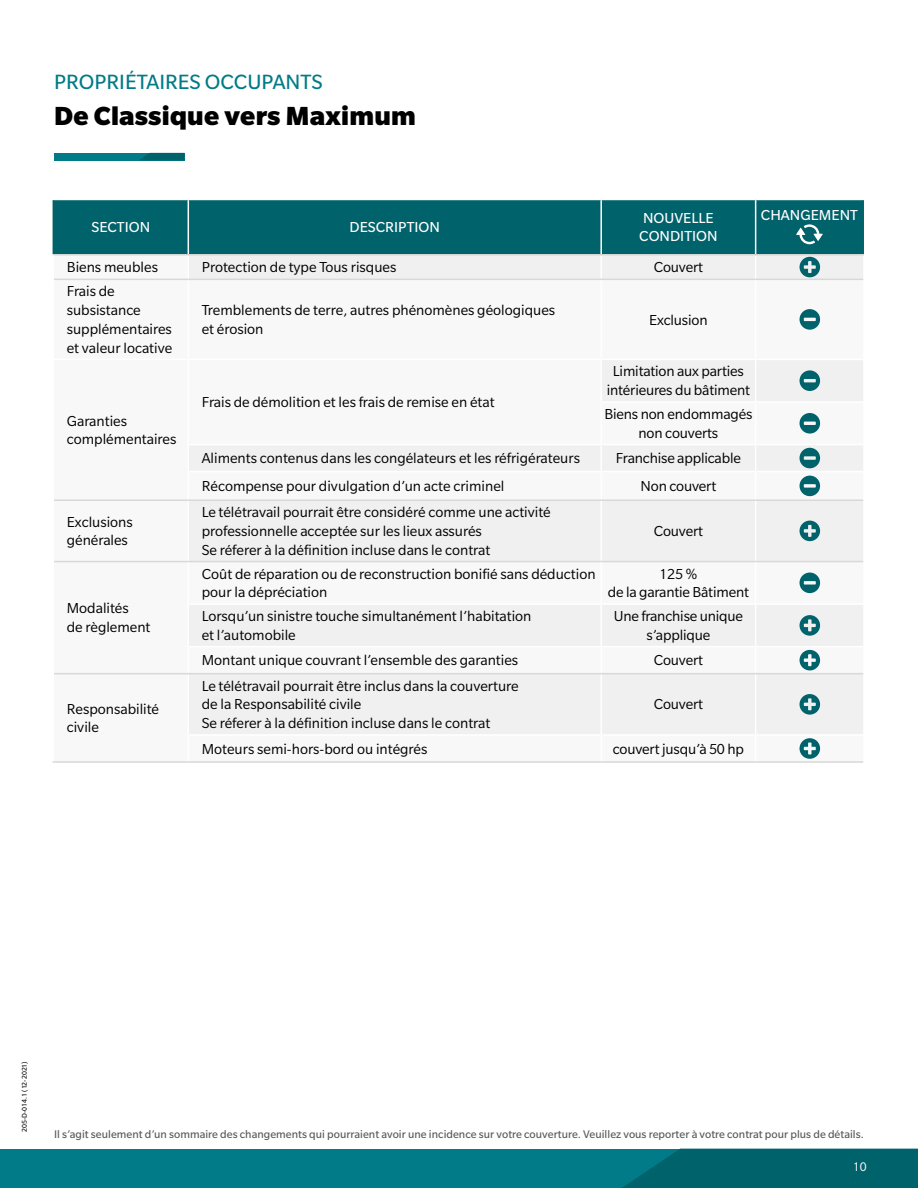
<style>
.page{position:relative;width:918px;height:1188px;background:#fff}
.page>*{position:absolute;margin:0;border:0;box-sizing:border-box;transform-origin:0 0}
.t1{font:900 28.5px "Slate Std";letter-spacing:.01em;color:#000}
.t2{font:22.5px "Slate Std";color:#007b87}
.t3{font:15.75px/18.8px "Slate Std";color:#000}
.t4{font:15.75px/18px "Slate Std";color:#fff}
.t5{font:13.5px "Slate Std";color:#fff}
.t6{font:12px "Slate Std";letter-spacing:.005em;color:#575757}
.t7{font:7.5px "Slate Std";color:#000}
</style>
<div class="page">
<div style="left:0;top:1149px;width:918px;height:39px;background:#007b87"></div>
<svg style="left:622px;top:1149px;width:296px;height:39px;background:#00646d"></svg>
<div style="left:54px;top:200px;width:808px;height:54px;background:#00626b"></div>
<svg style="left:189px;top:256px;width:674px;height:478px"></svg>
<hr style="left:600px;top:401px;width:156px;height:2px;background:#fff">
<hr style="left:756px;top:401px;width:107px;height:2px;background:#fff">
<hr style="left:188px;top:444px;width:413px;height:1px;background:#fff">
<hr style="left:601px;top:444px;width:155px;height:1px;background:#fff">
<hr style="left:756px;top:444px;width:107px;height:1px;background:#fff">
<hr style="left:188px;top:471px;width:413px;height:1px;background:#fff">
<hr style="left:601px;top:471px;width:155px;height:1px;background:#fff">
<hr style="left:756px;top:471px;width:107px;height:1px;background:#fff">
<hr style="left:188px;top:603px;width:413px;height:2px;background:#fff">
<hr style="left:601px;top:603px;width:155px;height:2px;background:#fff">
<hr style="left:756px;top:603px;width:107px;height:2px;background:#fff">
<hr style="left:188px;top:646px;width:413px;height:1px;background:#fff">
<hr style="left:601px;top:646px;width:155px;height:1px;background:#fff">
<hr style="left:756px;top:646px;width:107px;height:1px;background:#fff">
<hr style="left:188px;top:200px;width:1px;height:54px;background:#fff">
<hr style="left:600px;top:200px;width:2px;height:54px;background:#fff">
<hr style="left:188px;top:359px;width:413px;height:1px;background:#fff">
<hr style="left:601px;top:359px;width:155px;height:1px;background:#fff">
<hr style="left:756px;top:359px;width:107px;height:1px;background:#fff">
<hr style="left:755px;top:200px;width:1px;height:54px;background:#fff">
<svg style="left:755px;top:256px;width:1px;height:23px"></svg>
<hr style="left:755px;top:280px;width:1px;height:79px;background:#fff">
<hr style="left:755px;top:360px;width:1px;height:41px;background:#fff">
<hr style="left:755px;top:403px;width:1px;height:41px;background:#fff">
<svg style="left:755px;top:445px;width:1px;height:54px"></svg>
<hr style="left:755px;top:501px;width:1px;height:60px;background:#fff">
<hr style="left:755px;top:562px;width:1px;height:41px;background:#fff">
<hr style="left:755px;top:605px;width:1px;height:41px;background:#fff">
<svg style="left:755px;top:647px;width:1px;height:26px"></svg>
<hr style="left:755px;top:674px;width:1px;height:60px;background:#fff">
<hr style="left:600px;top:256px;width:2px;height:23px;background:#fff">
<hr style="left:600px;top:360px;width:2px;height:41px;background:#fff">
<hr style="left:600px;top:445px;width:2px;height:26px;background:#fff">
<hr style="left:600px;top:501px;width:2px;height:60px;background:#fff">
<hr style="left:600px;top:605px;width:2px;height:41px;background:#fff">
<hr style="left:600px;top:280px;width:2px;height:79px;background:#fff">
<hr style="left:600px;top:403px;width:2px;height:41px;background:#fff">
<hr style="left:600px;top:472px;width:2px;height:27px;background:#fff">
<hr style="left:600px;top:562px;width:2px;height:41px;background:#fff">
<hr style="left:600px;top:647px;width:2px;height:26px;background:#fff">
<hr style="left:600px;top:674px;width:2px;height:60px;background:#fff">
<hr style="left:53px;top:200px;width:1px;height:54px;background:#00626b">
<hr style="left:862px;top:200px;width:2px;height:54px;background:#00626b">
<hr style="left:53px;top:254px;width:135px;height:2px;background:#d8d8d8">
<hr style="left:54px;top:279px;width:134px;height:1px;background:#d8d8d8">
<hr style="left:188px;top:279px;width:413px;height:1px;background:#d8d8d8">
<hr style="left:601px;top:279px;width:155px;height:1px;background:#d8d8d8">
<hr style="left:756px;top:279px;width:107px;height:1px;background:#d8d8d8">
<hr style="left:54px;top:499px;width:134px;height:2px;background:#d8d8d8">
<hr style="left:188px;top:499px;width:413px;height:2px;background:#d8d8d8">
<hr style="left:601px;top:499px;width:155px;height:2px;background:#d8d8d8">
<hr style="left:756px;top:499px;width:107px;height:2px;background:#d8d8d8">
<hr style="left:54px;top:561px;width:134px;height:1px;background:#d8d8d8">
<hr style="left:188px;top:561px;width:413px;height:1px;background:#d8d8d8">
<hr style="left:601px;top:561px;width:155px;height:1px;background:#d8d8d8">
<hr style="left:756px;top:561px;width:107px;height:1px;background:#d8d8d8">
<hr style="left:188px;top:254px;width:413px;height:2px;background:#d8d8d8">
<hr style="left:601px;top:254px;width:155px;height:2px;background:#d8d8d8">
<hr style="left:756px;top:254px;width:108px;height:2px;background:#d8d8d8">
<hr style="left:54px;top:673px;width:134px;height:1px;background:#d8d8d8">
<hr style="left:188px;top:673px;width:413px;height:1px;background:#d8d8d8">
<hr style="left:601px;top:673px;width:155px;height:1px;background:#d8d8d8">
<hr style="left:756px;top:673px;width:107px;height:1px;background:#d8d8d8">
<hr style="left:53px;top:761px;width:135px;height:2px;background:#d8d8d8">
<hr style="left:188px;top:761px;width:413px;height:2px;background:#d8d8d8">
<hr style="left:601px;top:761px;width:155px;height:2px;background:#d8d8d8">
<hr style="left:756px;top:761px;width:107px;height:2px;background:#d8d8d8">
<svg style="left:796px;top:224px;width:27px;height:20px"></svg>
<svg style="left:800px;top:257px;width:20px;height:20px"></svg>
<svg style="left:800px;top:309px;width:20px;height:21px"></svg>
<svg style="left:800px;top:370px;width:20px;height:21px"></svg>
<svg style="left:800px;top:413px;width:20px;height:21px"></svg>
<svg style="left:800px;top:448px;width:20px;height:20px"></svg>
<svg style="left:800px;top:476px;width:20px;height:20px"></svg>
<svg style="left:800px;top:521px;width:20px;height:20px"></svg>
<svg style="left:800px;top:573px;width:20px;height:20px"></svg>
<svg style="left:800px;top:615px;width:20px;height:21px"></svg>
<svg style="left:800px;top:650px;width:20px;height:20px"></svg>
<svg style="left:800px;top:694px;width:20px;height:21px"></svg>
<svg style="left:800px;top:738px;width:20px;height:21px"></svg>
<div style="left:54px;top:153px;width:130px;height:7px;background:#007b87"></div>
<svg style="left:140px;top:153px;width:44px;height:7px"></svg>
<h2 class="t2" style="left:54px;top:70px;width:270px">PROPRIÉTAIRES OCCUPANTS</h2>
<h1 class="t1" style="left:54px;top:101px;width:364px">De Classique vers Maximum</h1>
<p class="t4" style="left:91px;top:218px;width:60px">SECTION</p>
<p class="t4" style="left:350px;top:218px;width:92px">DESCRIPTION</p>
<p class="t4" style="left:639px;top:209px;width:80px">NOUVELLE<br>CONDITION</p>
<p class="t4" style="left:761px;top:206px;width:98px">CHANGEMENT</p>
<p class="t3" style="left:67px;top:258px;width:93px">Biens meubles</p>
<p class="t3" style="left:202px;top:258px;width:196px">Protection de type Tous risques</p>
<p class="t3" style="left:654px;top:258px;width:51px">Couvert</p>
<p class="t3" style="left:67px;top:282px;width:107px">Frais de subsistance supplémentaires et valeur locative</p>
<p class="t3" style="left:202px;top:301px;width:355px">Tremblements de terre, autres phénomènes géologiques et érosion</p>
<p class="t3" style="left:649px;top:310px;width:60px">Exclusion</p>
<p class="t3" style="left:67px;top:411px;width:111px">Garanties complémentaires</p>
<p class="t3" style="left:202px;top:393px;width:294px">Frais de démolition et les frais de remise en état</p>
<p class="t3" style="left:607px;top:362px;width:145px;text-align:center">Limitation aux parties intérieures du bâtiment</p>
<p class="t3" style="left:604px;top:405px;width:150px;text-align:center">Biens non endommagés non couverts</p>
<p class="t3" style="left:202px;top:449px;width:380px">Aliments contenus dans les congélateurs et les réfrigérateurs</p>
<p class="t3" style="left:616px;top:449px;width:127px">Franchise applicable</p>
<p class="t3" style="left:202px;top:477px;width:304px">Récompense pour divulgation d’un acte criminel</p>
<p class="t3" style="left:641px;top:477px;width:77px">Non couvert</p>
<p class="t3" style="left:67px;top:512px;width:68px">Exclusions générales</p>
<p class="t3" style="left:202px;top:503px;width:350px">Le télétravail pourrait être considéré comme une activité professionnelle acceptée sur les lieux assurés<br>Se réferer à la définition incluse dans le contrat</p>
<p class="t3" style="left:654px;top:522px;width:51px">Couvert</p>
<p class="t3" style="left:67px;top:599px;width:85px">Modalités<br>de règlement</p>
<p class="t3" style="left:67px;top:699px;width:94px">Responsabilité civile</p>
<p class="t3" style="left:202px;top:564px;width:395px">Coût de réparation ou de reconstruction bonifié sans déduction pour la dépréciation</p>
<p class="t3" style="left:608px;top:564px;width:143px;text-align:center">125 %<br>de la garantie Bâtiment</p>
<p class="t3" style="left:202px;top:607px;width:331px">Lorsqu’un sinistre touche simultanément l’habitation et l’automobile</p>
<p class="t3" style="left:614px;top:607px;width:131px;text-align:center">Une franchise unique s’applique</p>
<p class="t3" style="left:202px;top:651px;width:318px">Montant unique couvrant l’ensemble des garanties</p>
<p class="t3" style="left:654px;top:651px;width:51px">Couvert</p>
<p class="t3" style="left:202px;top:676px;width:318px">Le télétravail pourrait être inclus dans la couverture de la Responsabilité civile<br>Se réferer à la définition incluse dans le contrat</p>
<p class="t3" style="left:654px;top:695px;width:51px">Couvert</p>
<p class="t3" style="left:202px;top:739px;width:227px">Moteurs semi-hors-bord ou intégrés</p>
<p class="t3" style="left:613px;top:739px;width:133px">couvert jusqu’à 50 hp</p>
<p class="t7" style="left:20px;top:1132px;width:72px;rotate:-90deg">205-D-014.1 (12-2021)</p>
<p class="t6" style="left:54px;top:1128px;width:811px">Il s’agit seulement d’un sommaire des changements qui pourraient avoir une incidence sur votre couverture. Veuillez vous reporter à votre contrat pour plus de détails.</p>
<p class="t5" style="left:853px;top:1160px;width:15px">10</p>
</div>
